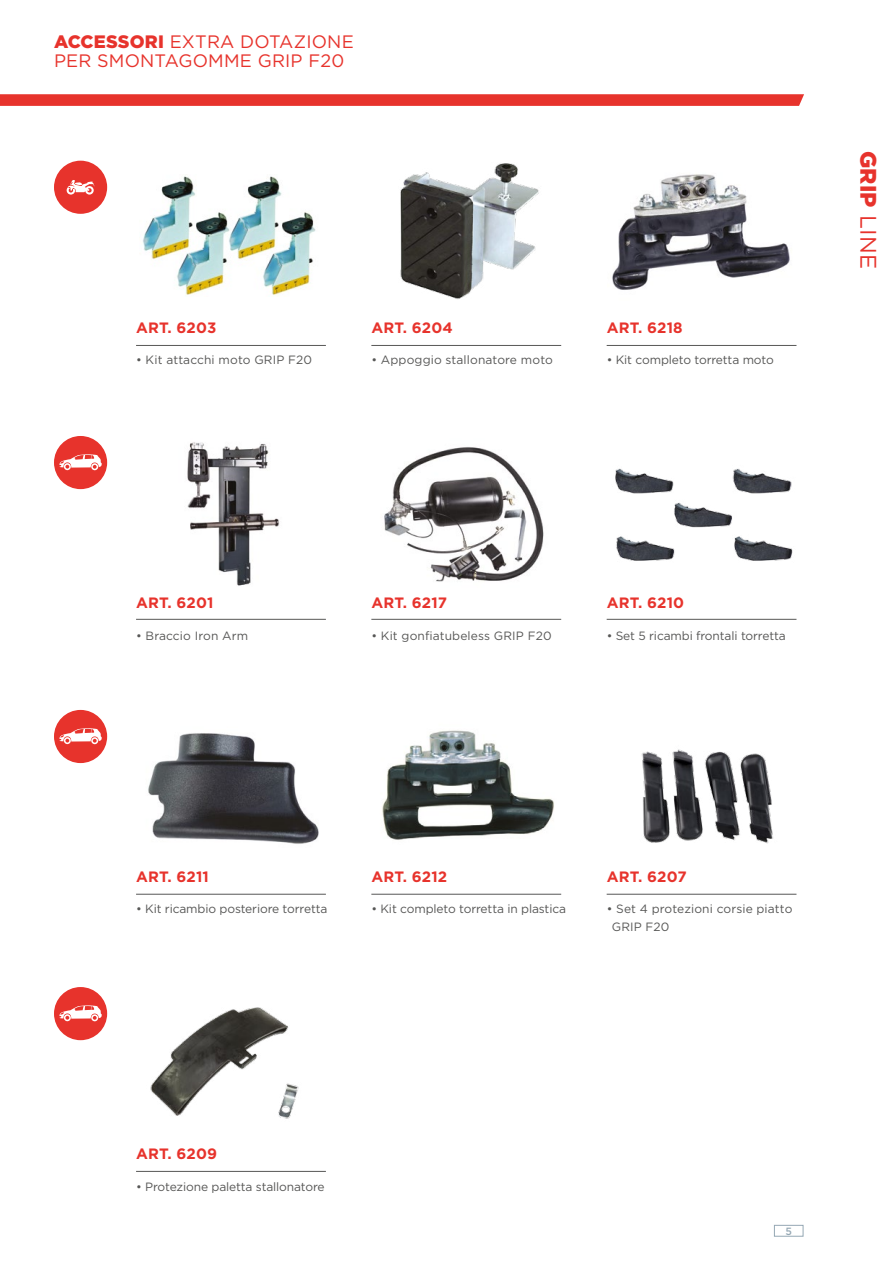
<style>
.page{position:relative;width:893px;height:1263px;background:#fff}
.page>*{position:absolute;margin:0;border:0;box-sizing:border-box;transform-origin:0 0}
.t1{font:900 22.5px "Gotham";color:#e7332c}
.t2{font:18px/19.5px "Gotham";letter-spacing:.01em;color:#e7332c}
.t3{font:700 15px "Gotham";letter-spacing:.01em;color:#e7332c}
.t4{font:12px "Gotham";letter-spacing:-.01em;color:#575756}
.t5{font:12px/18px "Gotham";letter-spacing:.01em;color:#575756}
.t6{font:500 10.5px "Gotham";color:#95a8b4}
.s1{font-weight:900}
.s2{font-weight:400}
</style>
<div class="page">
<div style="left:774px;top:1225px;width:29px;height:11px;background:#fff;border:1px solid #95a8b4"></div>
<svg style="left:0;top:94px;width:804px;height:12px;background:#e73932"></svg>
<div style="left:54px;top:161px;width:53px;height:53px;background:#e7332c;border-radius:50%"></div>
<svg style="left:67px;top:180px;width:28px;height:15px"></svg>
<img style="left:143px;top:176px;width:173px;height:121px">
<img style="left:400px;top:163px;width:139px;height:136px">
<hr style="left:136px;top:345px;width:190px;height:1px;background:#575756">
<hr style="left:371px;top:345px;width:190px;height:1px;background:#575756">
<img style="left:148px;top:733px;width:171px;height:111px">
<hr style="left:607px;top:619px;width:189px;height:1px;background:#575756">
<hr style="left:607px;top:345px;width:189px;height:1px;background:#575756">
<hr style="left:136px;top:894px;width:190px;height:1px;background:#575756">
<img style="left:382px;top:730px;width:172px;height:110px">
<img style="left:641px;top:749px;width:132px;height:95px">
<hr style="left:371px;top:894px;width:190px;height:1px;background:#575756">
<hr style="left:607px;top:894px;width:189px;height:1px;background:#575756">
<img style="left:150px;top:1007px;width:149px;height:112px">
<hr style="left:136px;top:1171px;width:190px;height:1px;background:#575756">
<img style="left:187px;top:442px;width:93px;height:144px">
<img style="left:384px;top:447px;width:160px;height:135px">
<hr style="left:136px;top:619px;width:190px;height:1px;background:#575756">
<hr style="left:371px;top:619px;width:190px;height:1px;background:#575756">
<div style="left:54px;top:436px;width:53px;height:53px;background:#e7332c;border-radius:50%"></div>
<svg style="left:59px;top:454px;width:43px;height:16px"></svg>
<div style="left:54px;top:710px;width:53px;height:53px;background:#e7332c;border-radius:50%"></div>
<svg style="left:59px;top:728px;width:43px;height:16px"></svg>
<div style="left:54px;top:987px;width:53px;height:53px;background:#e7332c;border-radius:50%"></div>
<svg style="left:59px;top:1005px;width:43px;height:16px"></svg>
<img style="left:615px;top:468px;width:178px;height:93px">
<img style="left:612px;top:174px;width:178px;height:116px">
<h2 class="t2" style="left:54px;top:31px;width:301px"><span class="s1">ACCESSORI</span> EXTRA DOTAZIONE<br>PER SMONTAGOMME GRIP F20</h2>
<p class="t3" style="left:136px;top:318px;width:82px">ART. 6203</p>
<p class="t5" style="left:136px;top:351px;width:178px">• Kit attacchi moto GRIP F20</p>
<p class="t3" style="left:371px;top:318px;width:83px">ART. 6204</p>
<p class="t5" style="left:371px;top:351px;width:183px">• Appoggio stallonatore moto</p>
<p class="t3" style="left:607px;top:318px;width:77px">ART. 6218</p>
<p class="t4" style="left:607px;top:353px;width:169px">• Kit completo torretta moto</p>
<h1 class="t1" style="left:881px;top:151px;width:119px;rotate:90deg">GRIP <span class="s2">LINE</span></h1>
<p class="t3" style="left:136px;top:594px;width:79px">ART. 6201</p>
<p class="t5" style="left:136px;top:626px;width:114px">• Braccio Iron Arm</p>
<p class="t3" style="left:371px;top:594px;width:77px">ART. 6217</p>
<p class="t5" style="left:371px;top:626px;width:182px">• Kit gonfiatubeless GRIP F20</p>
<p class="t3" style="left:607px;top:594px;width:79px">ART. 6210</p>
<p class="t4" style="left:607px;top:629px;width:181px">• Set 5 ricambi frontali torretta</p>
<p class="t3" style="left:136px;top:868px;width:74px">ART. 6211</p>
<p class="t4" style="left:136px;top:902px;width:193px">• Kit ricambio posteriore torretta</p>
<p class="t3" style="left:371px;top:868px;width:77px">ART. 6212</p>
<p class="t4" style="left:371px;top:902px;width:196px">• Kit completo torretta in plastica</p>
<p class="t3" style="left:607px;top:868px;width:82px">ART. 6207</p>
<p class="t5" style="left:612px;top:900px;width:182px;text-indent:-5px">• Set 4 protezioni corsie piatto<br>GRIP F20</p>
<p class="t3" style="left:136px;top:1145px;width:83px">ART. 6209</p>
<p class="t4" style="left:136px;top:1180px;width:190px">• Protezione paletta stallonatore</p>
<p class="t6" style="left:785px;top:1225px;width:8px">5</p>
</div>
